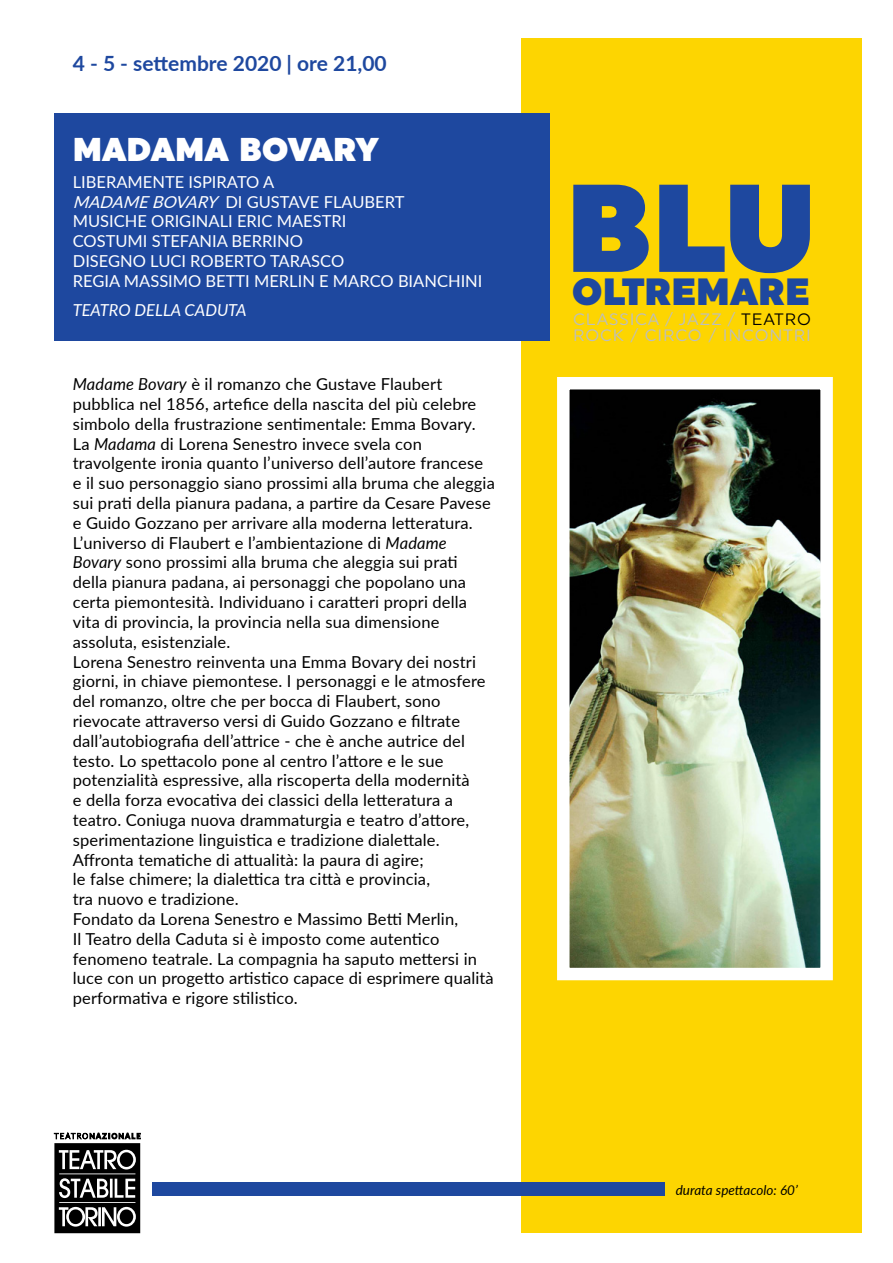
<style>
.page{position:relative;width:893px;height:1263px;background:#fff}
.page>*{position:absolute;margin:0;border:0;box-sizing:border-box;transform-origin:0 0}
.t1{font:900 124.5px "Uniform";color:#1e489f}
.t2{font:900 37.95px "Uniform";color:#1e489f}
.t3{font:900 33px "Uniform";letter-spacing:-.015em;color:#fff}
.t4{font:700 21px "Lato";color:#1e489f}
.t5{font:16.5px/19.8px "Lato";letter-spacing:.01em;color:#000}
.t6{font:16.5px/19.8px "Lato";color:#fff}
.t7{font:16.5px/16.5px "Uniform";letter-spacing:.05em;color:#bcbec0}
.t8{font:italic 16.5px "Lato";color:#fff}
.t9{font:italic 16.5px "Lato";color:#fff}
.t10{font:italic 13.5px "Lato";color:#000}
.s1{font-style:italic}
.s2{color:#000}
</style>
<div class="page">
<div style="left:521px;top:38px;width:340px;height:1195px;background:#fdd501"></div>
<div style="left:54px;top:114px;width:495px;height:227px;background:#1e489f"></div>
<img style="left:570px;top:390px;width:250px;height:577px">
<div style="left:557px;top:377px;width:276px;height:603px;border:12px solid #fff"></div>
<div style="left:54px;top:1143px;width:86px;height:90px;background:#000"></div>
<svg style="left:59px;top:1150px;width:77px;height:76px"></svg>
<svg style="left:54px;top:1132px;width:87px;height:8px"></svg>
<div style="left:152px;top:1183px;width:512px;height:13px;background:#1e489f"></div>
<p class="t4" style="left:73px;top:48px;width:315px">4 - 5 - settembre 2020 | ore 21,00</p>
<h3 class="t3" style="left:73px;top:129px;width:307px">MADAMA BOVARY</h3>
<p class="t6" style="left:73px;top:171px;width:9px">libe</p>
<p class="t6" style="left:106px;top:171px;width:24px">rame</p>
<p class="t6" style="left:152px;top:171px;width:44px">nte ispi</p>
<p class="t6" style="left:217px;top:171px;width:56px">rato a</p>
<p class="t9" style="left:73px;top:190px;width:53px">MADAME</p>
<p class="t6" style="left:73px;top:191px;width:329px;text-indent:79px"><span class="s1">BOVARY</span> di Gustave Flaube rt m usiche origi nali</p>
<p class="t6" style="left:237px;top:211px;width:66px">Eric Maest</p>
<p class="t6" style="left:331px;top:211px;width:13px">ri</p>
<p class="t6" style="left:73px;top:231px;width:99px">costumi Stefa</p>
<p class="t6" style="left:200px;top:231px;width:105px">nia Berri no</p>
<p class="t6" style="left:73px;top:250px;width:22px">diseg</p>
<p class="t6" style="left:120px;top:250px;width:192px">no luci Robe rto Tarasc</p>
<p class="t6" style="left:331px;top:250px;width:15px">o</p>
<p class="t6" style="left:73px;top:270px;width:21px">regia</p>
<p class="t6" style="left:124px;top:270px;width:26px">Massim</p>
<p class="t6" style="left:188px;top:270px;width:37px">o Betti</p>
<p class="t6" style="left:254px;top:270px;width:227px">Merli n e Marco Bianchi ni</p>
<p class="t8" style="left:73px;top:298px;width:175px">Teatro della Caduta</p>
<p class="t5" style="left:73px;top:374px;width:424px"><span class="s1">Madame Bovary</span> è il romanzo che Gustave Flaubert pubblica nel 1856, artefice della nascita del più celebre simbolo della frustrazione sentimentale: Emma Bovary.<br>La <span class="s1">Madama</span> di Lorena Senestro invece svela con travolgente ironia quanto l’universo dell’autore francese e il suo personaggio siano prossimi alla bruma che aleggia sui prati della pianura padana, a partire da Cesare Pavese e Guido Gozzano per arrivare alla moderna letteratura.<br>L’universo di Flaubert e l’ambientazione di <span class="s1">Madame Bovary</span> sono prossimi alla bruma che aleggia sui prati della pianura padana, ai personaggi che popolano una certa piemontesità. Individuano i caratteri propri della vita di provincia, la provincia nella sua dimensione assoluta, esistenziale.<br>Lorena Senestro reinventa una Emma Bovary dei nostri giorni, in chiave piemontese. I personaggi e le atmosfere del romanzo, oltre che per bocca di Flaubert, sono rievocate attraverso versi di Guido Gozzano e filtrate dall’autobiografia dell’attrice - che è anche autrice del testo. Lo spettacolo pone al centro l’attore e le sue potenzialità espressive, alla riscoperta della modernità<br>e della forza evocativa dei classici della letteratura a teatro. Coniuga nuova drammaturgia e teatro d’attore, sperimentazione linguistica e tradizione dialettale.<br>Affronta tematiche di attualità: la paura di agire;<br>le false chimere; la dialettica tra città e provincia,<br>tra nuovo e tradizione.<br>Fondato da Lorena Senestro e Massimo Betti Merlin,<br>Il Teatro della Caduta si è imposto come autentico fenomeno teatrale. La compagnia ha saputo mettersi in luce con un progetto artistico capace di esprimere qualità performativa e rigore stilistico.</p>
<h1 class="t1" style="left:566px;top:154px;width:252px">BLU</h1>
<h2 class="t2" style="left:572px;top:269px;width:239px">OLTREMARE</h2>
<p class="t7" style="left:573px;top:310px;width:239px">CLASSICA / JAZZ / <span class="s2">TEATRO<br></span>ROCK / CIRCO / I NCONTRI</p>
<p class="t10" style="left:676px;top:1180px;width:124px">durata spettacolo: 60’</p>
</div>
